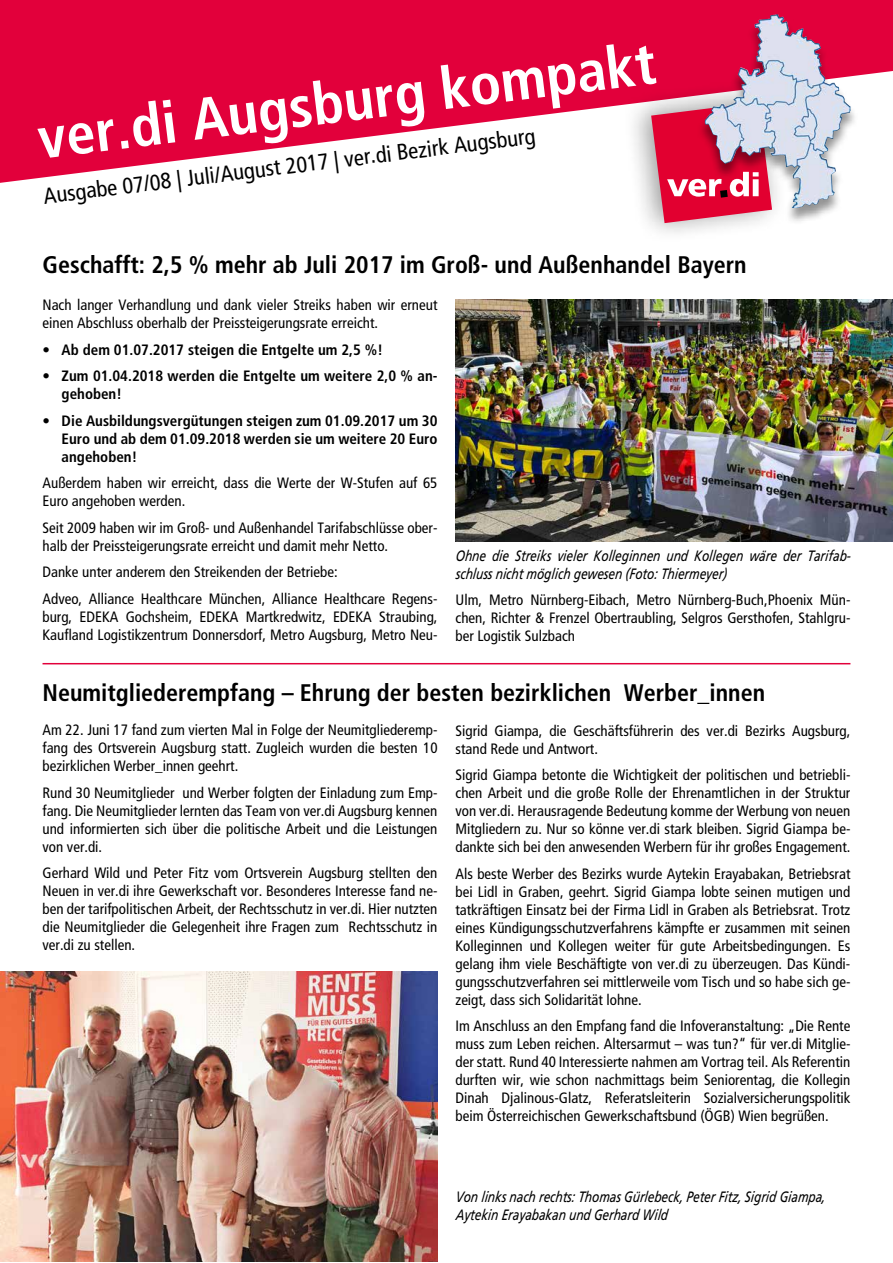
<style>
.page{position:relative;width:893px;height:1263px;background:#fff}
.page>*{position:absolute;margin:0;border:0;box-sizing:border-box;transform-origin:0 0}
.t1{font:700 condensed 58.5px "Frutiger";color:#fff}
.t2{font:700 condensed 24px "Frutiger";color:#000}
.t3{font:condensed 22.5px "Frutiger";color:#000}
.t4{font:condensed 15px/18px "Frutiger";color:#000;text-align:justify}
.t5{font:700 condensed 15px/18px "Frutiger";color:#000}
.t6{font:italic condensed 15px/18px "Frutiger";color:#000}
</style>
<div class="page">
<svg style="left:0;top:0;width:893px;height:183px;fill:#e2003b"></svg>
<div style="left:623px;top:78px;width:166px;height:166px;background:#000;opacity:.4"></div>
<svg style="left:651px;top:102px;width:46px;height:121px;background:#df3d60"></svg>
<div style="left:697px;top:15px;width:162px;height:209px;background:#000;opacity:.42"></div>
<img style="left:738px;top:14px;width:37px;height:83px">
<img style="left:455px;top:300px;width:438px;height:241px">
<hr style="left:43px;top:663px;width:807px;height:1px;background:#e2003b">
<img style="left:0;top:971px;width:438px;height:291px">
<h1 class="t1" style="left:34px;top:104px;width:624px;rotate:-7deg">ver.di Augsburg kompakt</h1>
<h3 class="t3" style="left:42px;top:183px;width:497px;rotate:-7deg">Ausgabe 07/08 | Juli/August 2017 | ver.di Bezirk Augsburg</h3>
<h2 class="t2" style="left:43px;top:251px;width:706px">Geschafft: 2,5 % mehr ab Juli 2017 im Groß- und Außenhandel Bayern</h2>
<p class="t4" style="left:43px;top:296px;width:396px">Nach langer Verhandlung und dank vieler Streiks haben wir erneut einen Abschluss oberhalb der Preissteigerungsrate erreicht.</p>
<p class="t5" style="left:43px;top:341px;width:342px">• Ab dem 01.07.2017 steigen die Entgelte um 2,5 %!</p>
<p class="t5" style="left:62px;top:367px;width:377px;text-indent:-19px">• Zum 01.04.2018 werden die Entgelte um weitere 2,0 % an&shy;gehoben!</p>
<p class="t5" style="left:62px;top:412px;width:377px;text-align:justify;text-indent:-19px">• Die Ausbildungsvergütungen steigen zum 01.09.2017 um 30<br>Euro und ab dem 01.09.2018 werden sie um weitere 20 Euro angehoben!</p>
<p class="t4" style="left:43px;top:474px;width:396px">Außerdem haben wir erreicht, dass die Werte der W-Stufen auf 65<br>Euro angehoben werden.</p>
<p class="t4" style="left:43px;top:519px;width:396px">Seit 2009 haben wir im Groß- und Außenhandel Tarifabschlüsse ober&shy;halb der Preissteigerungsrate erreicht und damit mehr Netto.</p>
<p class="t4" style="left:43px;top:559px;width:396px;line-height:26.5px">Danke unter anderem den Streikenden der Betriebe:<br>Adveo, Alliance Healthcare München, Alliance Healthcare Regens-</p>
<p class="t4" style="left:43px;top:608px;width:396px">burg, EDEKA Gochsheim, EDEKA Martkredwitz, EDEKA Straubing,<br>Kaufland Logistikzentrum Donnersdorf, Metro Augsburg, Metro Neu-</p>
<p class="t6" style="left:455px;top:547px;width:397px">Ohne die Streiks vieler Kolleginnen und Kollegen wäre der Tarifab&shy;schluss nicht möglich gewesen (Foto: Thiermeyer)</p>
<p class="t4" style="left:455px;top:591px;width:396px">Ulm, Metro Nürnberg-Eibach, Metro Nürnberg-Buch,Phoenix Mün&shy;chen, Richter &amp; Frenzel Obertraubling, Selgros Gersthofen, Stahlgru&shy;ber Logistik Sulzbach</p>
<h2 class="t2" style="left:43px;top:678px;width:724px">Neumitgliederempfang – Ehrung der besten bezirklichen Werber_innen</h2>
<p class="t4" style="left:455px;top:721px;width:396px">Sigrid Giampa, die Geschäftsführerin des ver.di Bezirks Augsburg, stand Rede und Antwort.</p>
<p class="t4" style="left:455px;top:766px;width:396px">Sigrid Giampa betonte die Wichtigkeit der politischen und betriebli&shy;chen Arbeit und die große Rolle der Ehrenamtlichen in der Struktur von ver.di. Herausragende Bedeutung komme der Werbung von neuen Mitgliedern zu. Nur so könne ver.di stark bleiben. Sigrid Giampa be&shy;dankte sich bei den anwesenden Werbern für ihr großes Engagement.</p>
<p class="t4" style="left:455px;top:864px;width:396px">Als beste Werber des Bezirks wurde Aytekin Erayabakan, Betriebsrat bei Lidl in Graben, geehrt. Sigrid Giampa lobte seinen mutigen und tatkräftigen Einsatz bei der Firma Lidl in Graben als Betriebsrat. Trotz eines Kündigungsschutzverfahrens kämpfte er zusammen mit seinen Kolleginnen und Kollegen weiter für gute Arbeitsbedingungen. Es gelang ihm viele Beschäftigte von ver.di zu überzeugen. Das Kündi&shy;gungsschutzverfahren sei mittlerweile vom Tisch und so habe sich ge&shy;zeigt, dass sich Solidarität lohne.</p>
<p class="t4" style="left:455px;top:1017px;width:396px">Im Anschluss an den Empfang fand die Infoveranstaltung: „Die Rente muss zum Leben reichen. Altersarmut – was tun?“ für ver.di Mitglie&shy;der statt. Rund 40 Interessierte nahmen am Vortrag teil. Als Referentin durften wir, wie schon nachmittags beim Seniorentag, die Kollegin Dinah Djalinous-Glatz, Referatsleiterin Sozialversicherungspolitik beim Österreichischen Gewerkschaftsbund (ÖGB) Wien begrüßen.</p>
<p class="t4" style="left:43px;top:721px;width:396px">Am 22. Juni 17 fand zum vierten Mal in Folge der Neumitgliederemp&shy;fang des Ortsverein Augsburg statt. Zugleich wurden die besten 10 bezirklichen Werber_innen geehrt.</p>
<p class="t4" style="left:43px;top:783px;width:396px">Rund 30 Neumitglieder und Werber folgten der Einladung zum Emp&shy;fang. Die Neumitglieder lernten das Team von ver.di Augsburg kennen und informierten sich über die politische Arbeit und die Leistungen von ver.di.</p>
<p class="t4" style="left:43px;top:864px;width:396px">Gerhard Wild und Peter Fitz vom Ortsverein Augsburg stellten den Neuen in ver.di ihre Gewerkschaft vor. Besonderes Interesse fand ne&shy;ben der tarifpolitischen Arbeit, der Rechtsschutz in ver.di. Hier nutzten die Neumitglieder die Gelegenheit ihre Fragen zum Rechtsschutz in ver.di zu stellen.</p>
<p class="t6" style="left:455px;top:1188px;width:371px">Von links nach rechts: Thomas Gürlebeck, Peter Fitz, Sigrid Giampa,<br>Aytekin Erayabakan und Gerhard Wild</p>
</div>
